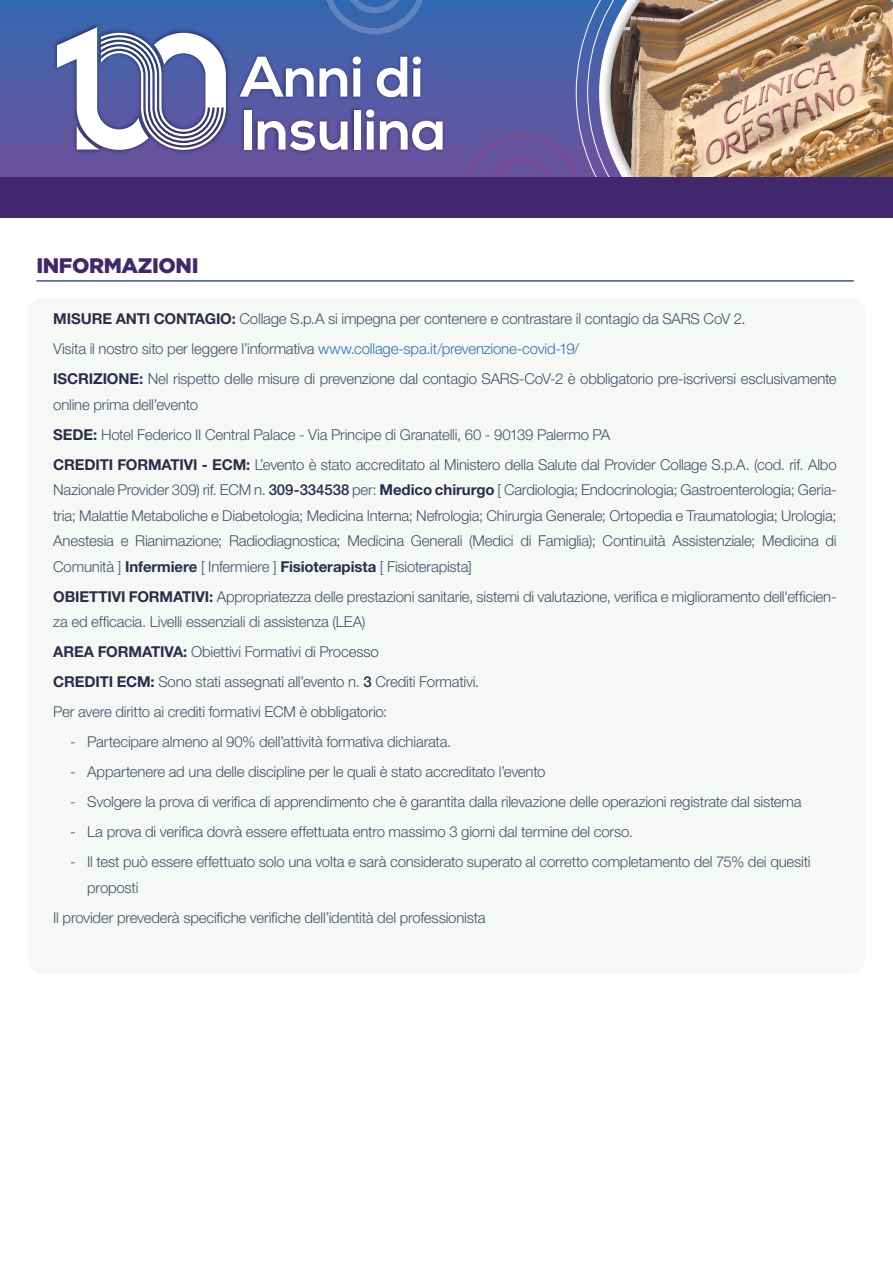
<style>
.page{position:relative;width:893px;height:1263px;background:#fff}
.page>*{position:absolute;margin:0;border:0;box-sizing:border-box;transform-origin:0 0}
.t1{font:700 57px/52.9px "Nexa";color:#fff}
.t2{font:900 21px "Gotham";letter-spacing:-.02em;color:#40276e}
.t3{font:300 15px/30px "Helvetica Neue LT Std";letter-spacing:-.015em;color:#45546a}
.s1{font-weight:700;color:#2d2c4d}
.s2{color:#3271b8}
.s3{font-weight:500;color:#2d2c4d}
</style>
<div class="page">
<div style="left:0;top:0;width:893px;height:180px;background:linear-gradient(to bottom,#3468b1,#6e519d)"></div>
<svg style="left:576px;top:0;width:22px;height:178px;background:#5d69ad"></svg>
<svg style="left:323px;top:0;width:103px;height:34px;background:#426eb3"></svg>
<img style="left:598px;top:0;width:12px;height:178px">
<img style="left:610px;top:0;width:283px;height:178px">
<img style="left:234px;top:43px;width:219px;height:131px">
<img style="left:51px;top:22px;width:181px;height:135px">
<svg style="left:57px;top:27px;width:169px;height:123px"></svg>
<svg style="left:465px;top:133px;width:114px;height:45px;background:#67519b"></svg>
<hr style="left:36px;top:280px;width:818px;height:2px;background:#3c519f">
<div style="left:28px;top:297px;width:837px;height:677px;background:#f5f8f5;border-radius:15px"></div>
<div style="left:0;top:178px;width:893px;height:40px;background:#40276e"></div>
<h1 class="t1" style="left:241px;top:53px;width:207px">Anni di<br>Insulina</h1>
<h2 class="t2" style="left:36px;top:254px;width:164px">INFORMAZIONI</h2>
<p class="t3" style="left:53px;top:303px;width:785px"><span class="s1">MISURE ANTI CONTAGIO:</span> Collage S.p.A si impegna per contenere e contrastare il contagio da SARS CoV 2.<br>Visita il nostro sito per leggere l’informativa <span class="s2">www.collage-spa.it/prevenzione-covid-19/<br></span><span class="s1">ISCRIZIONE:</span> Nel rispetto delle misure di prevenzione dal contagio SARS-CoV-2 è obbligatorio pre-iscriversi esclusivamente</p>
<p class="t3" style="left:53px;top:389px;width:785px">online prima dell’evento<br><span class="s1">SEDE:</span> Hotel Federico II Central Palace - Via Principe di Granatelli, 60 - 90139 Palermo PA<br><span class="s1">CREDITI FORMATIVI - ECM:</span> L’evento è stato accreditato al Ministero della Salute dal Provider Collage S.p.A. (cod. rif. Albo</p>
<p class="t3" style="left:53px;top:477px;width:785px;line-height:25.5px;text-align:justify">Nazionale Provider 309) rif. ECM n. <span class="s3">309-334538</span> per: <span class="s1">Medico chirurgo</span> [ Cardiologia; Endocrinologia; Gastroenterologia; Geria&shy;tria; Malattie Metaboliche e Diabetologia; Medicina Interna; Nefrologia; Chirurgia Generale; Ortopedia e Traumatologia; Urologia; Anestesia e Rianimazione; Radiodiagnostica; Medicina Generali (Medici di Famiglia); Continuità Assistenziale; Medicina di Comunità ] <span class="s1">Infermiere</span> [ Infermiere ] <span class="s1">Fisioterapista</span> [ Fisioterapista]</p>
<p class="t3" style="left:53px;top:583px;width:785px;line-height:25.5px"><span class="s1">OBIETTIVI FORMATIVI:</span> Appropriatezza delle prestazioni sanitarie, sistemi di valutazione, verifica e miglioramento dell'efficien&shy;za ed efficacia. Livelli essenziali di assistenza (LEA)</p>
<p class="t3" style="left:53px;top:636px;width:427px"><span class="s1">AREA FORMATIVA:</span> Obiettivi Formativi di Processo<br><span class="s1">CREDITI ECM:</span> Sono stati assegnati all’evento n. <span class="s3">3</span> Crediti Formativi.<br>Per avere diritto ai crediti formativi ECM è obbligatorio:</p>
<p class="t3" style="left:70px;top:726px;width:383px">- Partecipare almeno al 90% dell’attività formativa dichiarata.</p>
<p class="t3" style="left:70px;top:756px;width:477px">- Appartenere ad una delle discipline per le quali è stato accreditato l’evento</p>
<p class="t3" style="left:70px;top:786px;width:733px">- Svolgere la prova di verifica di apprendimento che è garantita dalla rilevazione delle operazioni registrate dal sistema</p>
<p class="t3" style="left:70px;top:816px;width:564px">- La prova di verifica dovrà essere effettuata entro massimo 3 giorni dal termine del corso.</p>
<p class="t3" style="left:87px;top:849px;width:725px;line-height:25.5px;text-indent:-17px">- Il test può essere effettuato solo una volta e sarà considerato superato al corretto completamento del 75% dei quesiti proposti</p>
<p class="t3" style="left:53px;top:902px;width:434px">Il provider prevederà specifiche verifiche dell’identità del professionista</p>
</div>
